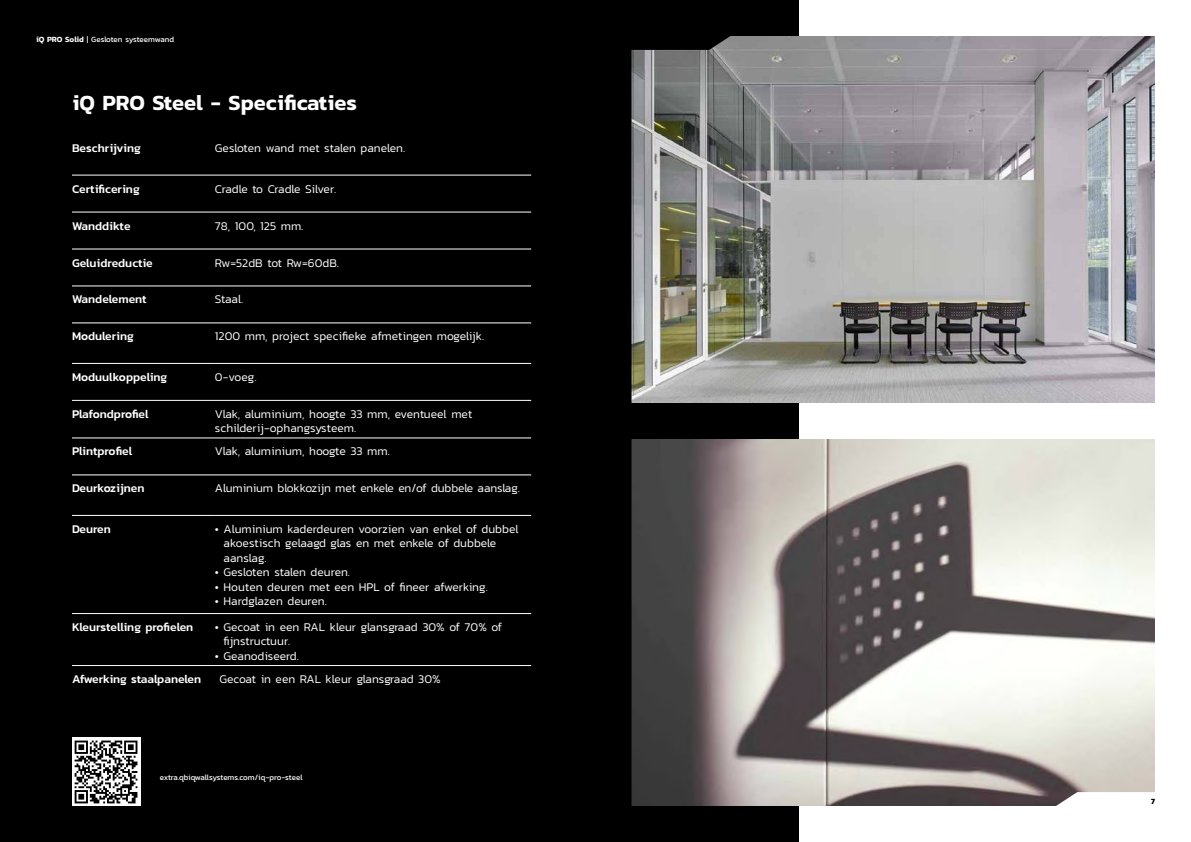
<style>
.page{position:relative;width:1191px;height:842px;background:#fff}
.page>*{position:absolute;margin:0;border:0;box-sizing:border-box;transform-origin:0 0}
.t1{font:600 22px "Kanit";color:#fff}
.t2{font:300 12px/14.4px "Kanit";color:#fff}
.t3{font:500 12px "Kanit";color:#fff}
.t4{font:300 12px "Kanit";letter-spacing:-.025em;color:#fff}
.t5{font:8px "Kanit";color:#fff}
.t6{font:700 8px "Kanit";color:#000}
.s1{font-weight:600}
</style>
<div class="page">
<div style="left:0;top:0;width:798px;height:842px;background:#000"></div>
<img style="left:631px;top:439px;width:524px;height:367px">
<img style="left:631px;top:36px;width:524px;height:367px">
<hr style="left:72px;top:175px;width:143px;height:1px;background:#fff">
<hr style="left:215px;top:175px;width:316px;height:1px;background:#fff">
<hr style="left:72px;top:212px;width:143px;height:1px;background:#fff">
<hr style="left:215px;top:212px;width:316px;height:1px;background:#fff">
<hr style="left:72px;top:249px;width:143px;height:1px;background:#fff">
<hr style="left:215px;top:249px;width:316px;height:1px;background:#fff">
<hr style="left:72px;top:286px;width:143px;height:1px;background:#fff">
<hr style="left:215px;top:286px;width:316px;height:1px;background:#fff">
<hr style="left:72px;top:323px;width:143px;height:1px;background:#fff">
<hr style="left:215px;top:323px;width:316px;height:1px;background:#fff">
<hr style="left:72px;top:363px;width:143px;height:1px;background:#fff">
<hr style="left:215px;top:363px;width:316px;height:1px;background:#fff">
<hr style="left:72px;top:400px;width:143px;height:1px;background:#fff">
<hr style="left:215px;top:400px;width:316px;height:1px;background:#fff">
<hr style="left:72px;top:438px;width:143px;height:1px;background:#fff">
<hr style="left:215px;top:438px;width:316px;height:1px;background:#fff">
<hr style="left:72px;top:475px;width:143px;height:1px;background:#fff">
<hr style="left:215px;top:475px;width:316px;height:1px;background:#fff">
<hr style="left:72px;top:515px;width:143px;height:1px;background:#fff">
<hr style="left:215px;top:515px;width:316px;height:1px;background:#fff">
<hr style="left:72px;top:613px;width:143px;height:1px;background:#fff">
<hr style="left:215px;top:613px;width:316px;height:1px;background:#fff">
<hr style="left:72px;top:665px;width:143px;height:1px;background:#fff">
<hr style="left:215px;top:665px;width:316px;height:1px;background:#fff">
<svg style="left:72px;top:738px;width:68px;height:68px"></svg>
<svg style="left:75px;top:740px;width:62px;height:63px"></svg>
<p class="t5" style="left:36px;top:34px;width:140px"><span class="s1">iQ PRO Solid</span> | Gesloten systeemwand</p>
<h1 class="t1" style="left:72px;top:85px;width:286px">iQ PRO Steel - Specificaties</h1>
<p class="t3" style="left:72px;top:139px;width:70px">Beschrijving</p>
<p class="t2" style="left:215px;top:141px;width:192px">Gesloten wand met stalen panelen.</p>
<p class="t3" style="left:72px;top:180px;width:69px">Certificering</p>
<p class="t4" style="left:215px;top:180px;width:123px">Cradle to Cradle Silver.</p>
<p class="t3" style="left:72px;top:216px;width:60px">Wanddikte</p>
<p class="t2" style="left:215px;top:218px;width:90px">78, 100, 125 mm.</p>
<p class="t3" style="left:72px;top:253px;width:82px">Geluidreductie</p>
<p class="t2" style="left:215px;top:255px;width:125px">Rw=52dB tot Rw=60dB.</p>
<p class="t3" style="left:72px;top:290px;width:76px">Wandelement</p>
<p class="t2" style="left:215px;top:292px;width:30px">Staal.</p>
<p class="t3" style="left:72px;top:327px;width:63px">Modulering</p>
<p class="t2" style="left:215px;top:329px;width:271px">1200 mm, project specifieke afmetingen mogelijk.</p>
<p class="t3" style="left:72px;top:368px;width:97px">Moduulkoppeling</p>
<p class="t2" style="left:215px;top:370px;width:43px">0-voeg.</p>
<p class="t3" style="left:72px;top:405px;width:78px">Plafondprofiel</p>
<p class="t2" style="left:215px;top:406px;width:259px">Vlak, aluminium, hoogte 33 mm, eventueel met schilderij-ophangsysteem.</p>
<p class="t3" style="left:72px;top:442px;width:62px">Plintprofiel</p>
<p class="t2" style="left:215px;top:444px;width:176px">Vlak, aluminium, hoogte 33 mm.</p>
<p class="t3" style="left:72px;top:479px;width:74px">Deurkozijnen</p>
<p class="t2" style="left:215px;top:481px;width:306px">Aluminium blokkozijn met enkele en/of dubbele aanslag.</p>
<p class="t3" style="left:72px;top:520px;width:40px">Deuren</p>
<p class="t2" style="left:224px;top:521px;width:296px;text-indent:-9px">• Aluminium kaderdeuren voorzien van enkel of dubbel akoestisch gelaagd glas en met enkele of dubbele aanslag.</p>
<p class="t2" style="left:215px;top:565px;width:136px">• Gesloten stalen deuren.</p>
<p class="t2" style="left:215px;top:579px;width:274px">• Houten deuren met een HPL of fineer afwerking.</p>
<p class="t2" style="left:215px;top:593px;width:113px">• Hardglazen deuren.</p>
<p class="t3" style="left:72px;top:618px;width:123px">Kleurstelling profielen</p>
<p class="t2" style="left:224px;top:620px;width:280px;text-indent:-9px">• Gecoat in een RAL kleur glansgraad 30% of 70% of fijnstructuur.</p>
<p class="t2" style="left:215px;top:648px;width:85px">• Geanodiseerd.</p>
<p class="t3" style="left:72px;top:670px;width:131px">Afwerking staalpanelen</p>
<p class="t2" style="left:219px;top:672px;width:223px">Gecoat in een RAL kleur glansgraad 30%</p>
<p class="t5" style="left:160px;top:772px;width:144px">extra.qbiqwallsystems.com/iq-pro-steel</p>
<p class="t6" style="left:1151px;top:795px;width:5px">7</p>
</div>
